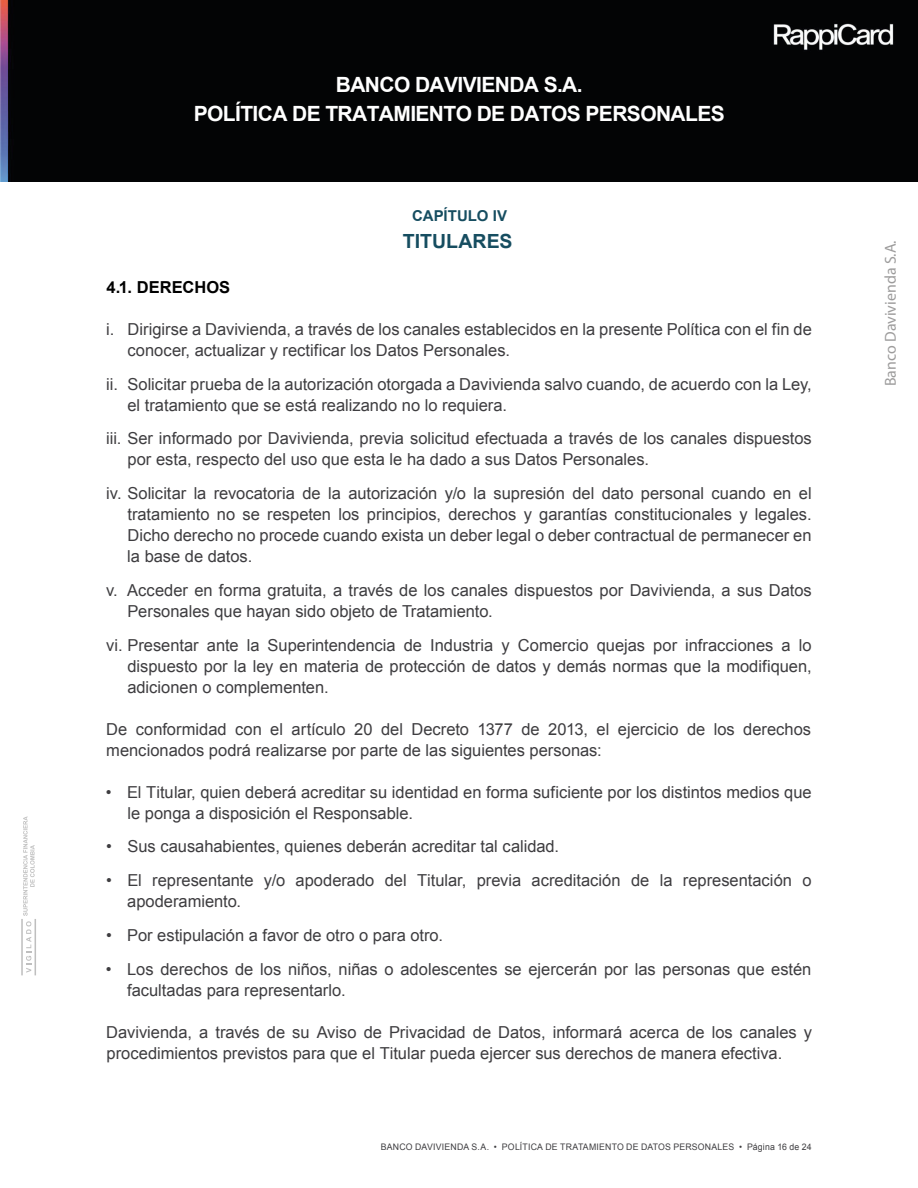
<style>
.page{position:relative;width:918px;height:1188px;background:#fff}
.page>*{position:absolute;margin:0;border:0;box-sizing:border-box;transform-origin:0 0}
.t1{font:700 21px/28.5px "Arial";letter-spacing:-.03em;color:#fff;text-align:center}
.t2{font:700 19.5px "Arial";color:#164d60}
.t3{font:16.5px/21px "Arial";color:#3e3d40}
.t4{font:700 16.5px "Arial";letter-spacing:.005em;color:#000}
.t5{font:15.9px "Myriad Pro";color:#9d9c9c}
.t6{font:700 15px "Arial";letter-spacing:.005em;color:#164d60}
.t7{font:9px "Arial";letter-spacing:.02em;color:#3e3d40}
</style>
<div class="page">
<svg style="left:21px;top:816px;width:15px;height:159px"></svg>
<div style="left:0;top:0;width:918px;height:181px;background:#030405"></div>
<p class="t1" style="left:194px;top:71px;width:532px">BANCO DAVIVIENDA S.A.<br>POLÍTICA DE TRATAMIENTO DE DATOS PERSONALES</p>
<p class="t6" style="left:412px;top:206px;width:97px">CAPÍTULO IV</p>
<p class="t2" style="left:403px;top:228px;width:111px">TITULARES</p>
<p class="t4" style="left:106px;top:276px;width:125px">4.1. DERECHOS</p>
<p class="t3" style="left:127px;top:319px;width:686px;text-indent:-21px">i. Dirigirse a Davivienda, a través de los canales establecidos en la presente Política con el fin de conocer, actualizar y rectificar los Datos Personales.</p>
<p class="t3" style="left:127px;top:373px;width:686px;text-indent:-21px">ii. Solicitar prueba de la autorización otorgada a Davivienda salvo cuando, de acuerdo con la Ley, el tratamiento que se está realizando no lo requiera.</p>
<p class="t3" style="left:128px;top:428px;width:686px;text-indent:-21px">iii. Ser informado por Davivienda, previa solicitud efectuada a través de los canales dispuestos por esta, respecto del uso que esta le ha dado a sus Datos Personales.</p>
<p class="t3" style="left:127px;top:483px;width:686px;text-align:justify;text-indent:-21px">iv. Solicitar la revocatoria de la autorización y/o la supresión del dato personal cuando en el tratamiento no se respeten los principios, derechos y garantías constitucionales y legales.<br>Dicho derecho no procede cuando exista un deber legal o deber contractual de permanecer en la base de datos.</p>
<p class="t3" style="left:128px;top:580px;width:686px;text-indent:-22px">v. Acceder en forma gratuita, a través de los canales dispuestos por Davivienda, a sus Datos<br>Personales que hayan sido objeto de Tratamiento.</p>
<p class="t3" style="left:127px;top:634px;width:686px;text-align:justify;text-indent:-21px">vi. Presentar ante la Superintendencia de Industria y Comercio quejas por infracciones a lo dispuesto por la ley en materia de protección de datos y demás normas que la modifiquen, adicionen o complementen.</p>
<p class="t3" style="left:106px;top:718px;width:707px">De conformidad con el artículo 20 del Decreto 1377 de 2013, el ejercicio de los derechos mencionados podrá realizarse por parte de las siguientes personas:</p>
<p class="t3" style="left:127px;top:781px;width:686px;text-indent:-22px">• El Titular, quien deberá acreditar su identidad en forma suficiente por los distintos medios que le ponga a disposición el Responsable.</p>
<p class="t3" style="left:106px;top:836px;width:455px">• Sus causahabientes, quienes deberán acreditar tal calidad.</p>
<p class="t3" style="left:127px;top:870px;width:686px;text-indent:-21px">• El representante y/o apoderado del Titular, previa acreditación de la representación o apoderamiento.</p>
<p class="t3" style="left:106px;top:925px;width:339px">• Por estipulación a favor de otro o para otro.</p>
<p class="t3" style="left:127px;top:959px;width:686px;text-indent:-21px">• Los derechos de los niños, niñas o adolescentes se ejercerán por las personas que estén facultadas para representarlo.</p>
<p class="t3" style="left:106px;top:1022px;width:707px">Davivienda, a través de su Aviso de Privacidad de Datos, informará acerca de los canales y procedimientos previstos para que el Titular pueda ejercer sus derechos de manera efectiva.</p>
<p class="t7" style="left:381px;top:1141px;width:432px">BANCO DAVIVIENDA S.A. • POLÍTICA DE TRATAMIENTO DE DATOS PERSONALES • Página 16 de 24</p>
<p class="t5" style="left:881px;top:386px;width:147px;rotate:-90deg">Banco Davivienda S.A.</p>
</div>
